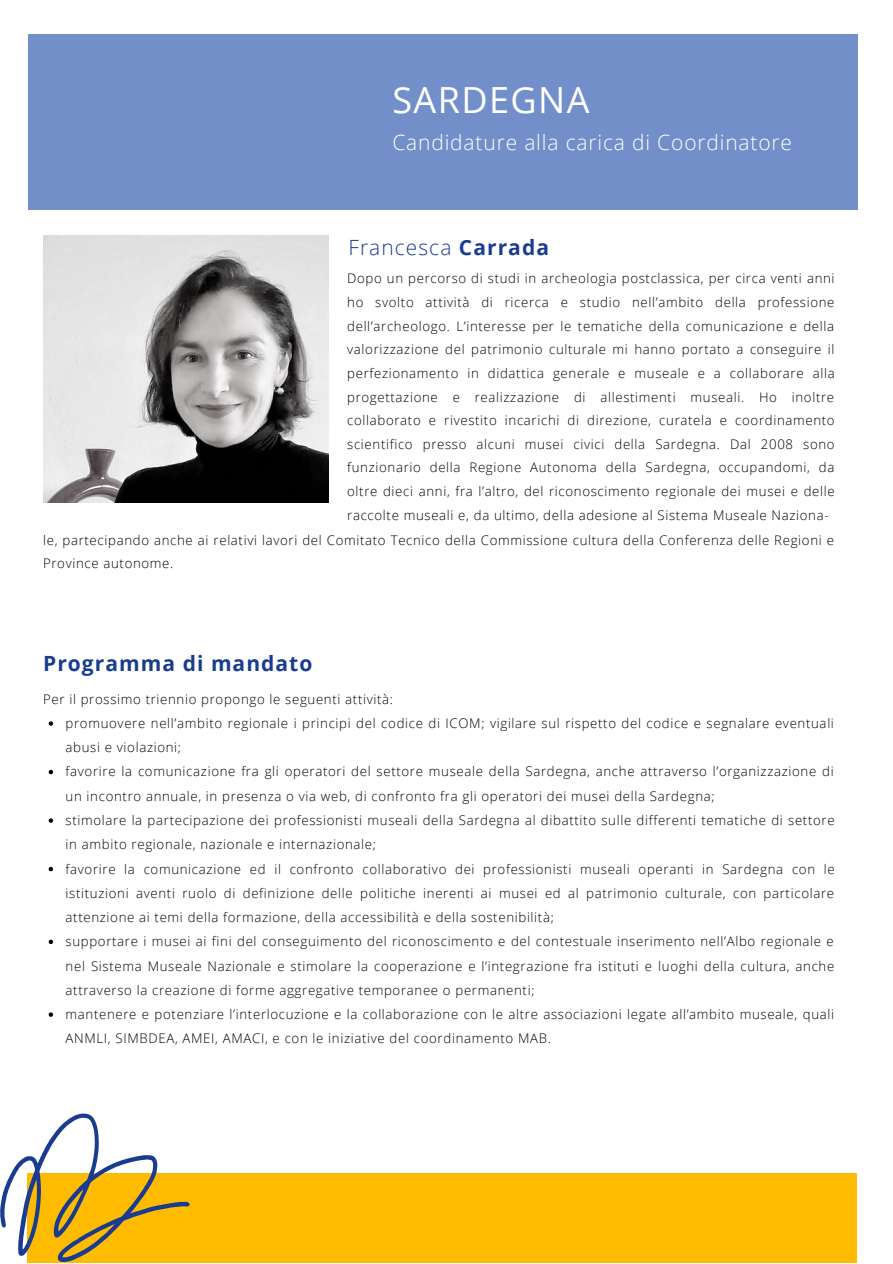
<style>
.page{position:relative;width:893px;height:1264px;background:#fff}
.page>*{position:absolute;margin:0;border:0;box-sizing:border-box;transform-origin:0 0}
.t1{font:36px "Open Sans";letter-spacing:.04em;color:#fff}
.t2{font:300 21px "Open Sans";letter-spacing:.04em;color:#fff}
.t3{font:700 21px "Open Sans";letter-spacing:.05em;color:#1a3c90}
.t4{font:300 21px "Open Sans";letter-spacing:.05em;color:#1a3c90}
.t5{font:300 13.2px/24.3px "Open Sans";letter-spacing:.05em;color:#000}
.s1{font-weight:700}
</style>
<div class="page">
<div style="left:28px;top:35px;width:829px;height:175px;background:#738fc9"></div>
<img style="left:43px;top:236px;width:286px;height:266px">
<div style="left:27px;top:1173px;width:829px;height:89px;background:#fb0"></div>
<svg style="left:0;top:1113px;width:190px;height:148px"></svg>
<svg style="left:49px;top:721px;width:4px;height:4px"></svg>
<svg style="left:49px;top:769px;width:4px;height:5px"></svg>
<svg style="left:49px;top:818px;width:4px;height:4px"></svg>
<svg style="left:49px;top:866px;width:4px;height:5px"></svg>
<svg style="left:49px;top:939px;width:4px;height:5px"></svg>
<svg style="left:49px;top:1012px;width:4px;height:4px"></svg>
<h1 class="t1" style="left:392px;top:74px;width:199px">SARDEGNA</h1>
<h2 class="t2" style="left:392px;top:128px;width:401px">Candidature alla carica di Coordinatore</h2>
<h2 class="t4" style="left:348px;top:233px;width:202px">Francesca <span class="s1">Carrada</span></h2>
<p class="t5" style="left:347px;top:266px;width:489px;line-height:23.5px;text-align:justify">Dopo un percorso di studi in archeologia postclassica, per circa venti anni ho svolto attività di ricerca e studio nell’ambito della professione dell’archeologo. L’interesse per le tematiche della comunicazione e della valorizzazione del patrimonio culturale mi hanno portato a conseguire il perfezionamento in didattica generale e museale e a collaborare alla progettazione e realizzazione di allestimenti museali. Ho inoltre collaborato e rivestito incarichi di direzione, curatela e coordinamento scientifico presso alcuni musei civici della Sardegna. Dal 2008 sono funzionario della Regione Autonoma della Sardegna, occupandomi, da oltre dieci anni, fra l’altro, del riconoscimento regionale dei musei e delle raccolte museali e, da ultimo, della adesione al Sistema Museale Naziona-</p>
<p class="t5" style="left:43px;top:528px;width:792px;line-height:23.5px">le, partecipando anche ai relativi lavori del Comitato Tecnico della Commissione cultura della Conferenza delle Regioni e<br>Province autonome.</p>
<h2 class="t3" style="left:43px;top:648px;width:271px">Programma di mandato</h2>
<p class="t5" style="left:43px;top:686px;width:351px">Per il prossimo triennio propongo le seguenti attività:</p>
<p class="t5" style="left:66px;top:710px;width:770px">promuovere nell’ambito regionale i principi del codice di ICOM; vigilare sul rispetto del codice e segnalare eventuali abusi e violazioni;<br>favorire la comunicazione fra gli operatori del settore museale della Sardegna, anche attraverso l’organizzazione di un incontro annuale, in presenza o via web, di confronto fra gli operatori dei musei della Sardegna;<br>stimolare la partecipazione dei professionisti museali della Sardegna al dibattito sulle differenti tematiche di settore in ambito regionale, nazionale e internazionale;<br>favorire la comunicazione ed il confronto collaborativo dei professionisti museali operanti in Sardegna con le istituzioni aventi ruolo di definizione delle politiche inerenti ai musei ed al patrimonio culturale, con particolare attenzione ai temi della formazione, della accessibilità e della sostenibilità;<br>supportare i musei ai fini del conseguimento del riconoscimento e del contestuale inserimento nell’Albo regionale e nel Sistema Museale Nazionale e stimolare la cooperazione e l’integrazione fra istituti e luoghi della cultura, anche attraverso la creazione di forme aggregative temporanee o permanenti;<br>mantenere e potenziare l’interlocuzione e la collaborazione con le altre associazioni legate all’ambito museale, quali ANMLI, SIMBDEA, AMEI, AMACI, e con le iniziative del coordinamento MAB.</p>
</div>
